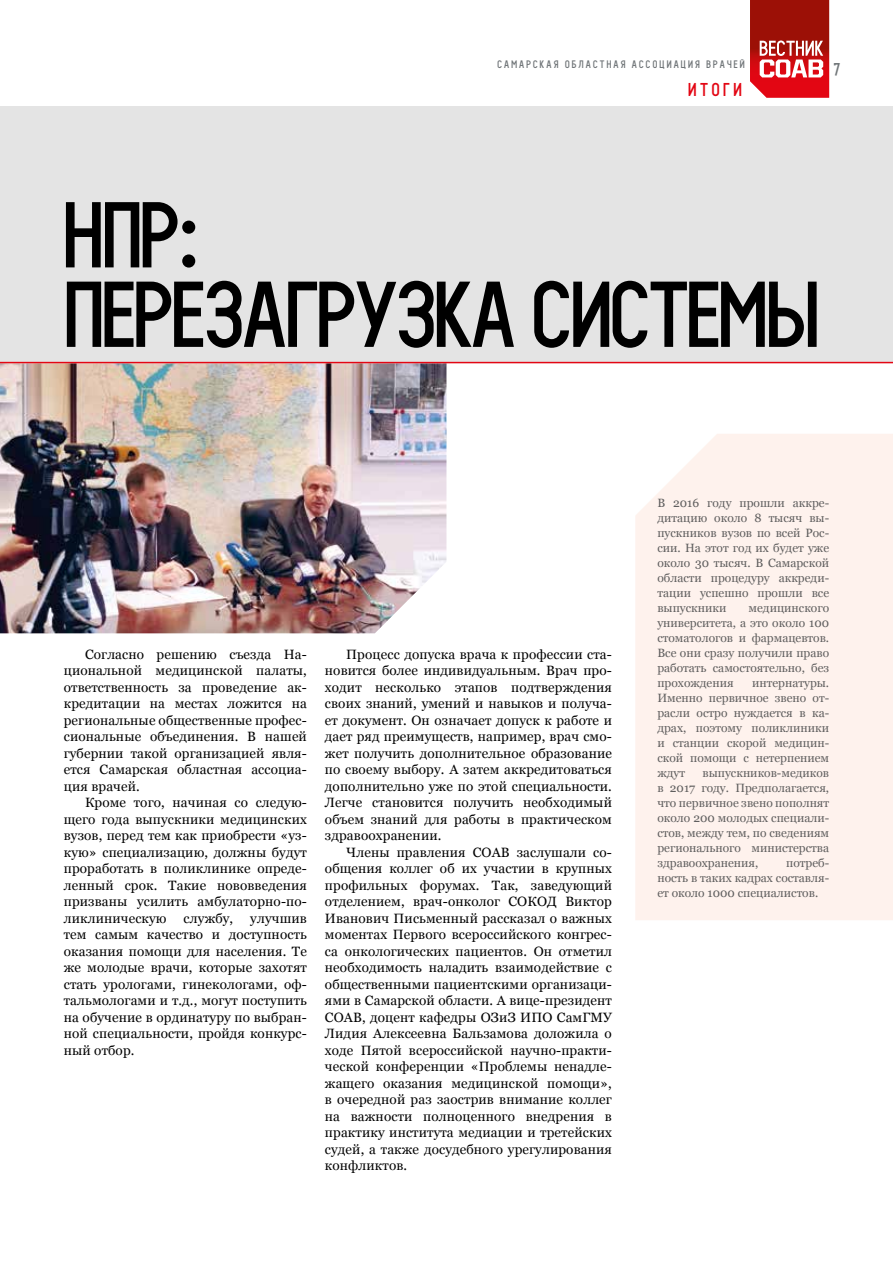
<style>
.page{position:relative;width:893px;height:1263px;background:#fff}
.page>*{position:absolute;margin:0;border:0;box-sizing:border-box;transform-origin:0 0}
.t1{font:90px/79.5px "Probel C";letter-spacing:-.02em;color:#000}
.t2{font:18px "Probel C";letter-spacing:.2em;color:#e30613}
.t3{font:16.5px "Probel C";color:#707578}
.t4{font:13.5px/16.5px "Georgia";letter-spacing:.01em;color:#000;text-align:justify}
.t5{font:12px/15px "Georgia";color:#5f5e5e;text-align:justify}
.t6{font:10.5px "Probel C";letter-spacing:.2em;color:#707578}
</style>
<div class="page">
<div style="left:635px;top:434px;width:258px;height:486px;background:#fef2ed"></div>
<img style="left:0;top:363px;width:446px;height:270px">
<div style="left:0;top:106px;width:893px;height:256px;background:#e4e4e4"></div>
<hr style="left:0;top:362px;width:893px;height:1px;background:#e30613">
<svg style="left:750px;top:0;width:79px;height:98px;background:#c13433"></svg>
<p class="t6" style="left:497px;top:58px;width:249px">САМАРСКАЯ ОБЛАСТНАЯ АССОЦИАЦИЯ ВРАЧЕЙ</p>
<p class="t3" style="left:833px;top:60px;width:8px">7</p>
<h2 class="t2" style="left:688px;top:79px;width:56px">ИТОГИ</h2>
<h1 class="t1" style="left:64px;top:196px;width:757px">НПР:<br>ПЕРЕЗАГРУЗКА СИСТЕМЫ</h1>
<p class="t4" style="left:64px;top:646px;width:245px;text-indent:21px">Согласно решению съезда На&shy;циональной медицинской палаты, ответственность за проведение ак&shy;кредитации на местах ложится на региональные общественные профес&shy;сиональные объединения. В нашей губернии такой организацией явля&shy;ется Самарская областная ассоциа&shy;ция врачей.</p>
<p class="t4" style="left:64px;top:795px;width:245px;text-indent:21px">Кроме того, начиная со следую&shy;щего года выпускники медицинских вузов, перед тем как приобрести «уз&shy;кую» специализацию, должны будут проработать в поликлинике опреде&shy;ленный срок. Такие нововведения призваны усилить амбулаторно-по&shy;ликлиническую</p>
<p class="t4" style="left:184px;top:910px;width:51px">службу,</p>
<p class="t4" style="left:64px;top:910px;width:245px;text-indent:186px">улучшив тем самым качество и доступность оказания помощи для населения. Те же молодые врачи, которые захотят стать урологами, гинекологами, оф&shy;тальмологами и т.д., могут поступить на обучение в ординатуру по выбран&shy;ной специальности, пройдя конкурс&shy;ный отбор.</p>
<p class="t4" style="left:325px;top:646px;width:289px;text-indent:21px">Процесс допуска врача к профессии ста&shy;новится более индивидуальным. Врач про&shy;ходит несколько этапов подтверждения своих знаний, умений и навыков и получа&shy;ет документ. Он означает допуск к работе и дает ряд преимуществ, например, врач смо&shy;жет получить дополнительное образование по своему выбору. А затем аккредитоваться дополнительно уже по этой специальности.<br>Легче становится получить необходимый объем знаний для работы в практическом здравоохранении.</p>
<p class="t4" style="left:325px;top:844px;width:289px;text-indent:21px">Члены правления СОАВ заслушали со&shy;общения коллег об их участии в крупных профильных форумах. Так, заведующий отделением, врач-онколог СОКОД Виктор Иванович Письменный рассказал о важных моментах Первого всероссийского конгрес&shy;са онкологических пациентов. Он отметил необходимость наладить взаимодействие с общественными пациентскими организаци&shy;ями в Самарской области. А вице-президент СОАВ, доцент кафедры ОЗиЗ ИПО СамГМУ Лидия Алексеевна Бальзамова доложила о ходе Пятой всероссийской научно-практи&shy;ческой конференции «Проблемы ненадле&shy;жащего оказания медицинской помощи», в очередной раз заострив внимание коллег на важности полноценного внедрения в практику института медиации и третейских судей, а также досудебного урегулирования конфликтов.</p>
<p class="t5" style="left:657px;top:496px;width:173px">В 2016 году прошли аккре&shy;дитацию около 8 тысяч вы&shy;пускников вузов по всей Рос&shy;сии. На этот год их будет уже около 30 тысяч. В Самарской области процедуру аккреди&shy;тации успешно прошли все выпускники</p>
<p class="t5" style="left:657px;top:601px;width:173px;text-indent:91px">медицинского университета, а это около 100 стоматологов и фармацевтов.<br>Все они сразу получили право работать самостоятельно, без прохождения</p>
<p class="t5" style="left:657px;top:676px;width:173px;text-indent:95px">интернатуры.<br>Именно первичное звено от&shy;расли остро нуждается в ка&shy;драх, поэтому поликлиники и станции скорой медицин&shy;ской помощи с нетерпением ждут</p>
<p class="t5" style="left:657px;top:766px;width:173px;text-indent:45px">выпускников-медиков в 2017 году. Предполагается, что первичное звено пополнят около 200 молодых специали&shy;стов, между тем, по сведениям регионального министерства здравоохранения,</p>
<p class="t5" style="left:657px;top:856px;width:173px;text-indent:129px">потреб&shy;ность в таких кадрах составля&shy;ет около 1000 специалистов.</p>
</div>
